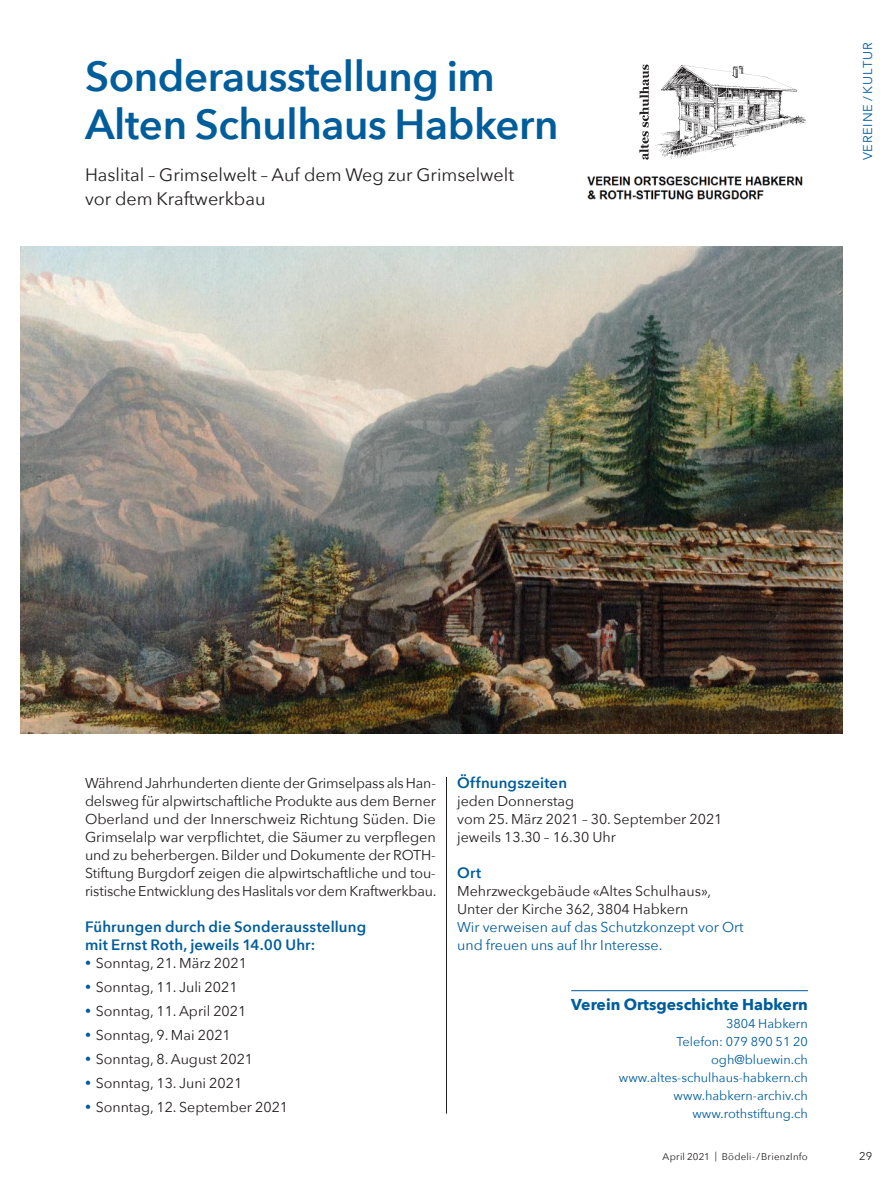
<style>
.page{position:relative;width:893px;height:1191px;background:#fff}
.page>*{position:absolute;margin:0;border:0;box-sizing:border-box;transform-origin:0 0}
.Titel{font:600 42px/48px "Avenir Next";letter-spacing:-.01em;color:#005d9c}
.Lead{font:18px/24px "Avenir Next";color:#231f20}
.Kasten_Titel{font:700 15.75px "Avenir Next";color:#005d9c}
.Untertitel{font:600 15px/18px "Avenir Next";letter-spacing:.01em;color:#005d9c}
.Grundtext{font:14.25px/18px "Avenir Next";color:#231f20;text-align:justify}
.Grundtext-2{font:14.25px/18px "Avenir Next";color:#005d9c}
.Kasten_GT{font:12.75px "Avenir Next";color:#005d9c}
.Rubriktitel{font:12.75px "Avenir Next";letter-spacing:.07em;color:#005d9c}
.t1{font:11.25px "Avenir Next";color:#231f20}
.t2{font:9.75px "Avenir Next";letter-spacing:.02em;color:#231f20}
.s1{font-size:12px;color:#005d9c}
</style>
<div class="page">
<hr style="left:446px;top:777px;width:1px;height:336px;background:#231f20">
<img style="left:21px;top:247px;width:821px;height:486px">
<img style="left:639px;top:64px;width:167px;height:96px">
<hr style="left:571px;top:990px;width:237px;height:1px;background:#005d9c">
<img style="left:587px;top:176px;width:216px;height:24px">
<p class="Titel" style="left:85px;top:51px;width:475px">Sonderausstellung im<br>Alten Schulhaus Habkern</p>
<p class="Lead" style="left:85px;top:162px;width:431px">Haslital – Grimselwelt – Auf dem Weg zur Grimselwelt vor dem Kraftwerkbau</p>
<p class="Rubriktitel" style="left:857px;top:160px;width:119px;rotate:-90deg">VEREINE / KULTUR</p>
<p class="Grundtext" style="left:85px;top:773px;width:353px">Während Jahrhunderten diente der Grimselpass als Han&shy;delsweg für alpwirtschaftliche Produkte aus dem Berner Oberland und der Innerschweiz Richtung Süden. Die Grimselalp war verpflichtet, die Säumer zu verpflegen und zu beherbergen. Bilder und Dokumente der ROTH-Stiftung Burgdorf zeigen die alpwirtschaftliche und tou&shy;ristische Entwicklung des Haslitals vor dem Kraftwerkbau.</p>
<p class="Untertitel" style="left:85px;top:917px;width:283px">Führungen durch die Sonderausstellung mit Ernst Roth, jeweils 14.00 Uhr:</p>
<p class="Grundtext" style="left:85px;top:953px;width:163px"><span class="s1">•</span> Sonntag, 21. März 2021</p>
<p class="Grundtext" style="left:85px;top:977px;width:154px"><span class="s1">•</span> Sonntag, 11. Juli 2021</p>
<p class="Grundtext" style="left:85px;top:1001px;width:163px"><span class="s1">•</span> Sonntag, 11. April 2021</p>
<p class="Grundtext" style="left:85px;top:1025px;width:147px"><span class="s1">•</span> Sonntag, 9. Mai 2021</p>
<p class="Grundtext" style="left:85px;top:1049px;width:170px"><span class="s1">•</span> Sonntag, 8. August 2021</p>
<p class="Grundtext" style="left:85px;top:1073px;width:159px"><span class="s1">•</span> Sonntag, 13. Juni 2021</p>
<p class="Grundtext" style="left:85px;top:1097px;width:205px"><span class="s1">•</span> Sonntag, 12. September 2021</p>
<p class="Untertitel" style="left:457px;top:773px;width:111px">Öffnungszeiten</p>
<p class="Grundtext" style="left:457px;top:791px;width:119px">jeden Donnerstag</p>
<p class="Grundtext" style="left:457px;top:809px;width:267px">vom 25. März 2021 – 30. September 2021</p>
<p class="Grundtext" style="left:457px;top:827px;width:160px">jeweils 13.30 – 16.30 Uhr</p>
<p class="Untertitel" style="left:457px;top:863px;width:26px">Ort</p>
<p class="Grundtext" style="left:457px;top:881px;width:256px">Mehrzweckgebäude «Altes Schulhaus»,<br>Unter der Kirche 362, 3804 Habkern</p>
<p class="Grundtext-2" style="left:457px;top:917px;width:288px">Wir verweisen auf das Schutzkonzept vor Ort und freuen uns auf Ihr Interesse.</p>
<p class="Kasten_Titel" style="left:571px;top:991px;width:238px">Verein Ortsgeschichte Habkern</p>
<p class="Kasten_GT" style="left:726px;top:1013px;width:83px">3804 Habkern</p>
<p class="Kasten_GT" style="left:676px;top:1031px;width:133px">Telefon: 079 890 51 20</p>
<p class="Kasten_GT" style="left:711px;top:1049px;width:98px">ogh@bluewin.ch</p>
<p class="Kasten_GT" style="left:619px;top:1067px;width:191px">www.altes-schulhaus-habkern.ch</p>
<p class="Kasten_GT" style="left:674px;top:1085px;width:136px">www.habkern-archiv.ch</p>
<p class="Kasten_GT" style="left:692px;top:1103px;width:117px">www.rothstiftung.ch</p>
<p class="t2" style="left:663px;top:1148px;width:147px">April 2021 | Bödeli-/BrienzInfo</p>
<p class="t1" style="left:859px;top:1147px;width:15px">29</p>
</div>
